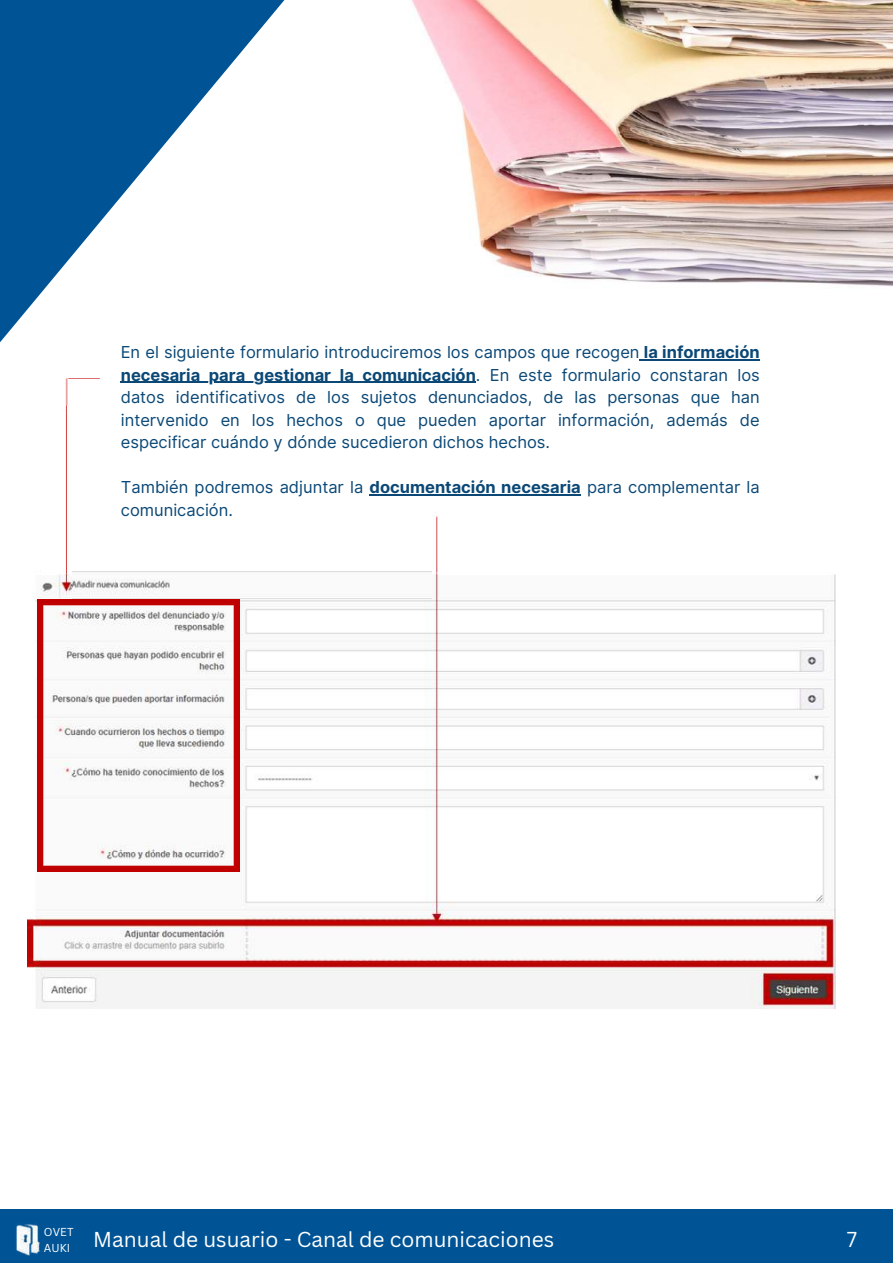
<style>
.page{position:relative;width:893px;height:1264px;background:#fff}
.page>*{position:absolute;margin:0;border:0;box-sizing:border-box;transform-origin:0 0}
.t1{font:21px "Canva Sans";color:#fff}
.t2{font:16.5px/22.5px "Inter";color:#0b4876;text-align:justify}
.t3{font:11.25px/15.6px "Canva Sans";color:#fff}
.s1{font-weight:700}
</style>
<div class="page">
<img style="left:411px;top:0;width:481px;height:287px">
<svg style="left:0;top:0;width:399px;height:405px"></svg>
<div style="left:0;top:1209px;width:892px;height:53px;background:#005495"></div>
<img style="left:16px;top:1224px;width:25px;height:32px">
<img style="left:28px;top:405px;width:807px;height:603px">
<img style="left:72px;top:571px;width:359px;height:28px">
<img style="left:37px;top:599px;width:203px;height:272px">
<img style="left:59px;top:379px;width:41px;height:25px">
<hr style="left:639px;top:359px;width:120px;height:1px;background:#0b4876">
<hr style="left:121px;top:382px;width:355px;height:1px;background:#0b4876">
<hr style="left:369px;top:494px;width:211px;height:1px;background:#0b4876">
<p class="t2" style="left:121px;top:341px;width:640px">En el siguiente formulario introduciremos los campos que recogen <span class="s1">la información necesaria para gestionar la comunicación</span>. En este formulario constaran los datos identificativos de los sujetos denunciados, de las personas que han intervenido en los hechos o que pueden aportar información, además de especificar cuándo y dónde sucedieron dichos hechos.</p>
<p class="t2" style="left:121px;top:476px;width:640px">También podremos adjuntar la <span class="s1">documentación necesaria</span> para complementar la comunicación.</p>
<p class="t3" style="left:44px;top:1223px;width:31px">OVET<br>AUKI</p>
<p class="t1" style="left:93px;top:1224px;width:462px">Manual de usuario - Canal de comunicaciones</p>
<p class="t1" style="left:846px;top:1224px;width:12px">7</p>
</div>
